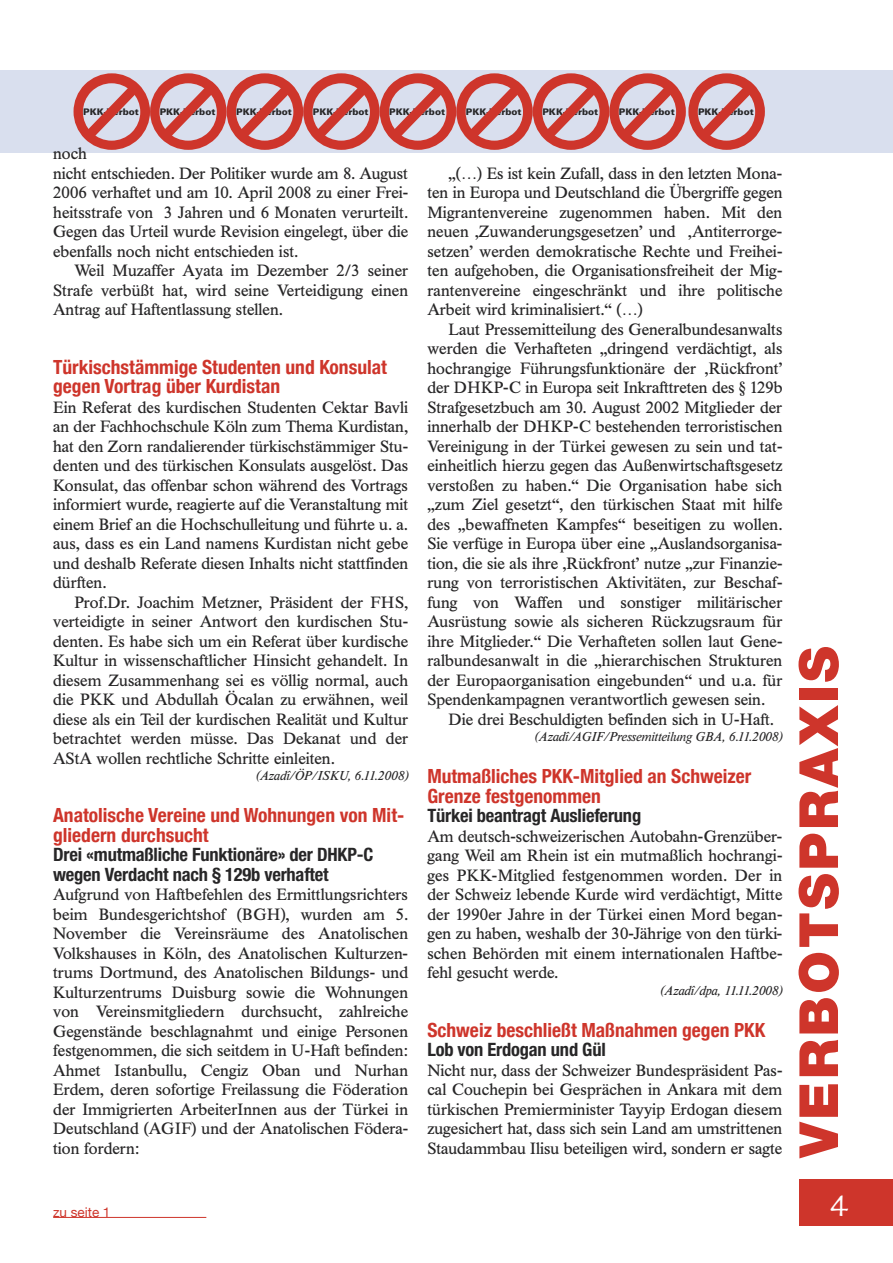
<style>
.page{position:relative;width:893px;height:1263px;background:#fff}
.page>*{position:absolute;margin:0;border:0;box-sizing:border-box;transform-origin:0 0}
.t1{font:900 54px "Helvetica Neue";letter-spacing:.05em;color:#ce352b}
.t2{font:33px "Herculanum";color:#fff}
.t3{font:700 condensed 19.5px/19.5px "Helvetica Neue";color:#ce352b}
.t4{font:700 condensed 18.45px/19.5px "Helvetica Neue";letter-spacing:-.01em;color:#272627}
.t5{font:16.2px/19.5px "Times BQ";color:#272627;text-align:justify}
.t6{font:13.5px "Helvetica Neue";color:#ce352b}
.t7{font:italic 12.75px "Times BQ";color:#272627}
.t8{font:900 9.15px "Univers CE";color:#272627}
</style>
<div class="page">
<div style="left:0;top:70px;width:893px;height:83px;background:#d9dfee"></div>
<div style="left:799px;top:1179px;width:94px;height:46px;background:#ce352b"></div>
<svg style="left:74px;top:73px;width:691px;height:77px"></svg>
<hr style="left:53px;top:1217px;width:153px;height:1px;background:#ce352b">
<p class="t8" style="left:83px;top:108px;width:57px">PKK-Verbot</p>
<p class="t8" style="left:160px;top:108px;width:57px">PKK-Verbot</p>
<p class="t8" style="left:236px;top:108px;width:57px">PKK-Verbot</p>
<p class="t8" style="left:313px;top:108px;width:57px">PKK-Verbot</p>
<p class="t8" style="left:389px;top:108px;width:57px">PKK-Verbot</p>
<p class="t8" style="left:466px;top:108px;width:57px">PKK-Verbot</p>
<p class="t8" style="left:542px;top:108px;width:57px">PKK-Verbot</p>
<p class="t8" style="left:619px;top:108px;width:57px">PKK-Verbot</p>
<p class="t8" style="left:698px;top:108px;width:57px">PKK-Verbot</p>
<p class="t5" style="left:53px;top:144px;width:357px;text-align:left">noch<br>nicht entschieden. Der Politiker wurde am 8. August 2006 verhaftet und am 10. April 2008 zu einer Frei&shy;heitsstrafe von 3 Jahren und 6 Monaten verurteilt.<br>Gegen das Urteil wurde Revision eingelegt, über die ebenfalls noch nicht entschieden ist.</p>
<p class="t5" style="left:53px;top:261px;width:357px;text-indent:21px">Weil Muzaffer Ayata im Dezember 2/3 seiner Strafe verbüßt hat, wird seine Verteidigung einen Antrag auf Haftentlassung stellen.</p>
<p class="t3" style="left:53px;top:357px;width:335px">Türkischstämmige Studenten und Konsulat gegen Vortrag über Kurdistan</p>
<p class="t5" style="left:53px;top:397px;width:357px">Ein Referat des kurdischen Studenten Cektar Bavli an der Fachhochschule Köln zum Thema Kurdistan, hat den Zorn randalierender türkischstämmiger Stu&shy;denten und des türkischen Konsulats ausgelöst. Das Konsulat, das offenbar schon während des Vortrags informiert wurde, reagierte auf die Veranstaltung mit einem Brief an die Hochschulleitung und führte u. a. aus, dass es ein Land namens Kurdistan nicht gebe und deshalb Referate diesen Inhalts nicht stattfinden dürften.</p>
<p class="t5" style="left:53px;top:592px;width:357px;text-indent:21px">Prof.Dr. Joachim Metzner, Präsident der FHS, verteidigte in seiner Antwort den kurdischen Stu&shy;denten. Es habe sich um ein Referat über kurdische Kultur in wissenschaftlicher Hinsicht gehandelt. In diesem Zusammenhang sei es völlig normal, auch die PKK und Abdullah Öcalan zu erwähnen, weil diese als ein Teil der kurdischen Realität und Kultur betrachtet werden müsse. Das Dekanat und der AStA wollen rechtliche Schritte einleiten.</p>
<p class="t7" style="left:255px;top:769px;width:155px">(Azadî/ÖP/ISKU, 6.11.2008)</p>
<p class="t3" style="left:53px;top:805px;width:353px">Anatolische Vereine und Wohnungen von Mit&shy;gliedern durchsucht</p>
<p class="t4" style="left:53px;top:846px;width:322px">Drei «mutmaßliche Funktionäre» der DHKP-C wegen Verdacht nach § 129b verhaftet</p>
<p class="t5" style="left:53px;top:885px;width:357px">Aufgrund von Haftbefehlen des Ermittlungsrichters beim Bundesgerichtshof (BGH), wurden am 5.<br>November die Vereinsräume des Anatolischen Volkshauses in Köln, des Anatolischen Kulturzen&shy;trums Dortmund, des Anatolischen Bildungs- und Kulturzentrums Duisburg sowie die Wohnungen von Vereinsmitgliedern durchsucht, zahlreiche Gegenstände beschlagnahmt und einige Personen festgenommen, die sich seitdem in U-Haft befinden:<br>Ahmet Istanbullu, Cengiz Oban und Nurhan Erdem, deren sofortige Freilassung die Föderation der Immigrierten ArbeiterInnen aus der Türkei in Deutschland (AGIF) und der Anatolischen Födera&shy;tion fordern:</p>
<p class="t5" style="left:427px;top:163px;width:357px;text-indent:21px">„(…) Es ist kein Zufall, dass in den letzten Mona&shy;ten in Europa und Deutschland die Übergriffe gegen Migrantenvereine zugenommen haben. Mit den neuen ‚Zuwanderungsgesetzen’ und ‚Antiterrorge&shy;setzen’ werden demokratische Rechte und Freihei&shy;ten aufgehoben, die Organisationsfreiheit der Mig&shy;rantenvereine eingeschränkt und ihre politische Arbeit wird kriminalisiert.“ (…)</p>
<p class="t5" style="left:427px;top:320px;width:357px;text-indent:21px">Laut Pressemitteilung des Generalbundesanwalts werden die Verhafteten „dringend verdächtigt, als hochrangige Führungsfunktionäre der ‚Rückfront’ der DHKP-C in Europa seit Inkrafttreten des § 129b Strafgesetzbuch am 30. August 2002 Mitglieder der innerhalb der DHKP-C bestehenden terroristischen Vereinigung in der Türkei gewesen zu sein und tat&shy;einheitlich hierzu gegen das Außenwirtschaftsgesetz verstoßen zu haben.“ Die Organisation habe sich „zum Ziel gesetzt“, den türkischen Staat mit hilfe des „bewaffneten Kampfes“ beseitigen zu wollen.<br>Sie verfüge in Europa über eine „Auslandsorganisa&shy;tion, die sie als ihre ‚Rückfront’ nutze „zur Finanzie&shy;rung von terroristischen Aktivitäten, zur Beschaf&shy;fung von Waffen und sonstiger militärischer Ausrüstung sowie als sicheren Rückzugsraum für ihre Mitglieder.“ Die Verhafteten sollen laut Gene&shy;ralbundesanwalt in die „hierarchischen Strukturen der Europaorganisation eingebunden“ und u.a. für Spendenkampagnen verantwortlich gewesen sein.</p>
<p class="t5" style="left:449px;top:710px;width:327px">Die drei Beschuldigten befinden sich in U-Haft.</p>
<p class="t7" style="left:533px;top:730px;width:250px">(Azadî/AGIF/Pressemitteilung GBA, 6.11.2008)</p>
<p class="t3" style="left:427px;top:766px;width:326px">Mutmaßliches PKK-Mitglied an Schweizer<br>Grenze festgenommen</p>
<p class="t4" style="left:427px;top:807px;width:215px">Türkei beantragt Auslieferung</p>
<p class="t5" style="left:427px;top:826px;width:357px">Am deutsch-schweizerischen Autobahn-Grenzüber&shy;gang Weil am Rhein ist ein mutmaßlich hochrangi&shy;ges PKK-Mitglied festgenommen worden. Der in der Schweiz lebende Kurde wird verdächtigt, Mitte der 1990er Jahre in der Türkei einen Mord began&shy;gen zu haben, weshalb der 30-Jährige von den türki&shy;schen Behörden mit einem internationalen Haftbe&shy;fehl gesucht werde.</p>
<p class="t7" style="left:659px;top:983px;width:125px">(Azadî/dpa, 11.11.2008)</p>
<p class="t3" style="left:427px;top:1020px;width:339px">Schweiz beschließt Maßnahmen gegen PKK</p>
<p class="t4" style="left:427px;top:1041px;width:180px">Lob von Erdogan und Gül</p>
<p class="t5" style="left:427px;top:1060px;width:357px">Nicht nur, dass der Schweizer Bundespräsident Pas&shy;cal Couchepin bei Gesprächen in Ankara mit dem türkischen Premierminister Tayyip Erdogan diesem zugesichert hat, dass sich sein Land am umstrittenen Staudammbau Ilisu beteiligen wird, sondern er sagte</p>
<p class="t6" style="left:53px;top:1204px;width:59px">zu seite 1</p>
<h1 class="t1" style="left:799px;top:1157px;width:513px;rotate:-90deg">VERBOTSPRAXIS</h1>
<h2 class="t2" style="left:830px;top:1188px;width:21px">4</h2>
</div>
